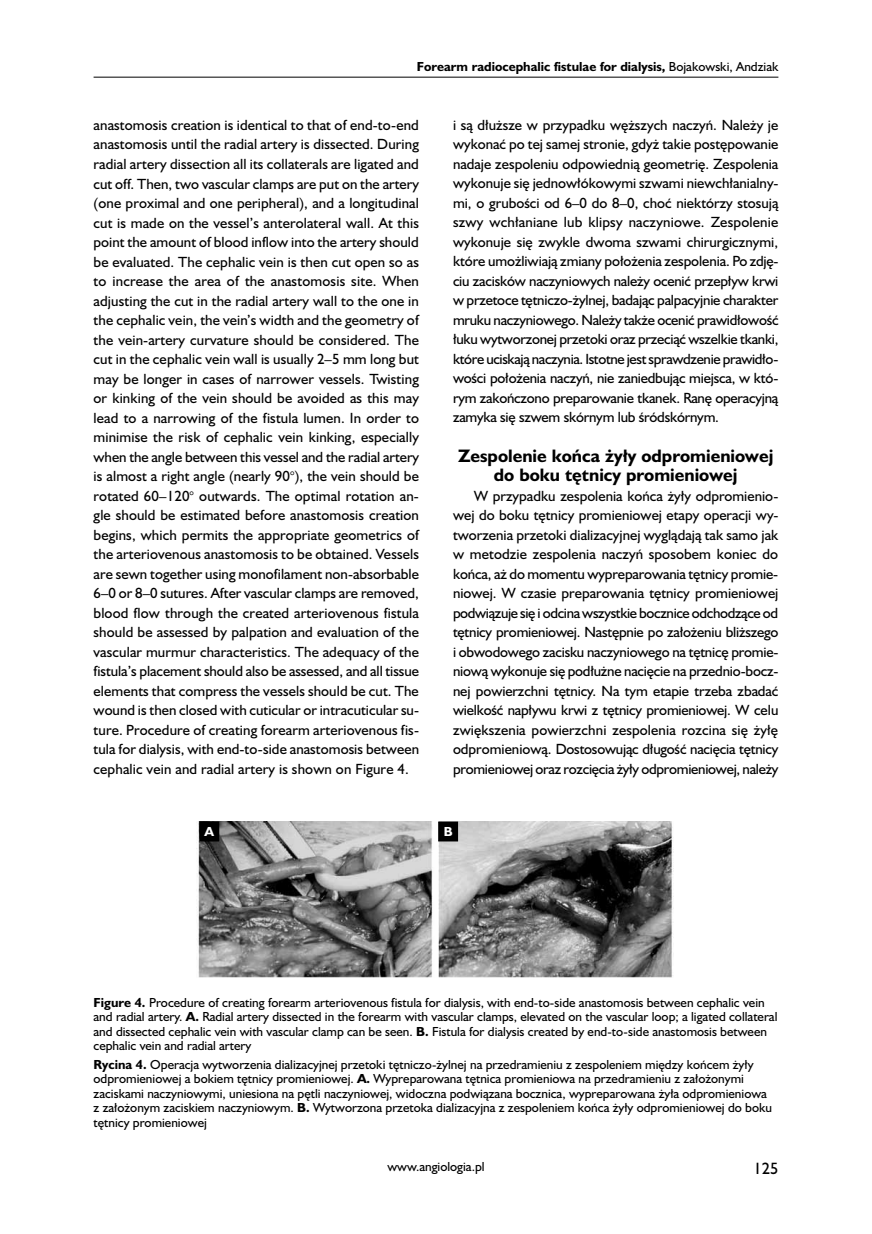
<style>
.page{position:relative;width:872px;height:1234px;background:#fff}
.page>*{position:absolute;margin:0;border:0;box-sizing:border-box;transform-origin:0 0}
.t1{font:700 16.5px/19.5px "Humanst 521 PL";color:#000;text-align:center}
.t2{font:15px "Humanst 521 PL";color:#000}
.t3{font:13.5px/19.5px "Humanst 521 PL";letter-spacing:-.015em;color:#000;text-align:justify}
.t4{font:12px/14.4px "Humanst 521 PL";color:#000}
.t5{font:700 12px "Humanst 521 PL";color:#000}
.t6{font:700 12px "Humanst 521 PL";color:#fff}
.s1{font-weight:400}
.s2{font-weight:700}
</style>
<div class="page">
<hr style="left:94px;top:77px;width:684px;height:1px;background:#000">
<img style="left:198px;top:821px;width:475px;height:156px">
<div style="left:200px;top:821px;width:19px;height:19px;background:#000"></div>
<div style="left:200px;top:821px;width:19px;height:20px;border:1px solid #000"></div>
<div style="left:439px;top:821px;width:18px;height:19px;background:#000"></div>
<div style="left:438px;top:821px;width:20px;height:20px;border:1px solid #000"></div>
<p class="t5" style="left:417px;top:58px;width:363px">Forearm radiocephalic fistulae for dialysis, <span class="s1">Bojakowski, Andziak</span></p>
<p class="t3" style="left:94px;top:115px;width:327px">anastomosis creation is identical to that of end-to-end anastomosis until the radial artery is dissected. During radial artery dissection all its collaterals are ligated and cut off. Then, two vascular clamps are put on the artery (one proximal and one peripheral), and a longitudinal cut is made on the vessel’s anterolateral wall. At this point the amount of blood inflow into the artery should be evaluated. The cephalic vein is then cut open so as to increase the area of the anastomosis site. When adjusting the cut in the radial artery wall to the one in the cephalic vein, the vein’s width and the geometry of the vein-artery curvature should be considered. The cut in the cephalic vein wall is usually 2–5 mm long but may be longer in cases of narrower vessels. Twisting or kinking of the vein should be avoided as this may lead to a narrowing of the fistula lumen. In order to minimise the risk of cephalic vein kinking, especially when the angle between this vessel and the radial artery is almost a right angle (nearly 90∞), the vein should be rotated 60–120∞ outwards. The optimal rotation an&shy;gle should be estimated before anastomosis creation begins, which permits the appropriate geometrics of the arteriovenous anastomosis to be obtained. Vessels are sewn together using monofilament non-absorbable 6–0 or 8–0 sutures. After vascular clamps are removed, blood flow through the created arteriovenous fistula should be assessed by palpation and evaluation of the vascular murmur characteristics. The adequacy of the fistula’s placement should also be assessed, and all tissue elements that compress the vessels should be cut. The wound is then closed with cuticular or intracuticular su&shy;ture. Procedure of creating forearm arteriovenous fis&shy;tula for dialysis, with end-to-side anastomosis between cephalic vein and radial artery is shown on Figure 4.</p>
<p class="t3" style="left:453px;top:115px;width:327px">i są dłuższe w przypadku węższych naczyń. Należy je wykonać po tej samej stronie, gdyż takie postępowanie nadaje zespoleniu odpowiednią geometrię. Zespolenia wykonuje się jednowłókowymi szwami niewchłanialny&shy;mi, o grubości od 6–0 do 8–0, choć niektórzy stosują szwy wchłaniane lub klipsy naczyniowe. Zespolenie wykonuje się zwykle dwoma szwami chirurgicznymi, które umożliwiają zmiany położenia zespolenia. Po zdję&shy;ciu zacisków naczyniowych należy ocenić przepływ krwi w przetoce tętniczo-żylnej, badając palpacyjnie charakter mruku naczyniowego. Należy także ocenić prawidłowość łuku wytworzonej przetoki oraz przeciąć wszelkie tkanki, które uciskają naczynia. Istotne jest sprawdzenie prawidło&shy;wości położenia naczyń, nie zaniedbując miejsca, w któ&shy;rym zakończono preparowanie tkanek. Ranę operacyjną zamyka się szwem skórnym lub śródskórnym.</p>
<p class="t1" style="left:458px;top:445px;width:317px">Zespolenie końca żyły odpromieniowej do boku tętnicy promieniowej</p>
<p class="t3" style="left:453px;top:485px;width:327px;text-indent:21px">W przypadku zespolenia końca żyły odpromienio&shy;wej do boku tętnicy promieniowej etapy operacji wy&shy;tworzenia przetoki dializacyjnej wyglądają tak samo jak w metodzie zespolenia naczyń sposobem koniec do końca, aż do momentu wypreparowania tętnicy promie&shy;niowej. W czasie preparowania tętnicy promieniowej podwiązuje się i odcina wszystkie bocznice odchodzące od tętnicy promieniowej. Następnie po założeniu bliższego i obwodowego zacisku naczyniowego na tętnicę promie&shy;niową wykonuje się podłużne nacięcie na przednio-bocz&shy;nej powierzchni tętnicy. Na tym etapie trzeba zbadać wielkość napływu krwi z tętnicy promieniowej. W celu zwiększenia powierzchni zespolenia rozcina się żyłę odpromieniową. Dostosowując długość nacięcia tętnicy promieniowej oraz rozcięcia żyły odpromieniowej, należy</p>
<p class="t6" style="left:205px;top:823px;width:11px">A</p>
<p class="t6" style="left:444px;top:823px;width:10px">B</p>
<p class="t4" style="left:94px;top:994px;width:685px"><span class="s2">Figure 4.</span> Procedure of creating forearm arteriovenous fistula for dialysis, with end-to-side anastomosis between cephalic vein and radial artery. <span class="s2">A.</span> Radial artery dissected in the forearm with vascular clamps, elevated on the vascular loop; a ligated collateral and dissected cephalic vein with vascular clamp can be seen. <span class="s2">B.</span> Fistula for dialysis created by end-to-side anastomosis between cephalic vein and radial artery</p>
<p class="t4" style="left:94px;top:1056px;width:680px"><span class="s2">Rycina 4.</span> Operacja wytworzenia dializacyjnej przetoki tętniczo-żylnej na przedramieniu z zespoleniem między końcem żyły odpromieniowej a bokiem tętnicy promieniowej. <span class="s2">A.</span> Wypreparowana tętnica promieniowa na przedramieniu z założonymi zaciskami naczyniowymi, uniesiona na pętli naczyniowej, widoczna podwiązana bocznica, wypreparowana żyła odpromieniowa z założonym zaciskiem naczyniowym. <span class="s2">B.</span> Wytworzona przetoka dializacyjna z zespoleniem końca żyły odpromieniowej do boku tętnicy promieniowej</p>
<p class="t4" style="left:387px;top:1158px;width:99px">www.angiologia.pl</p>
<p class="t2" style="left:753px;top:1157px;width:26px">125</p>
</div>
